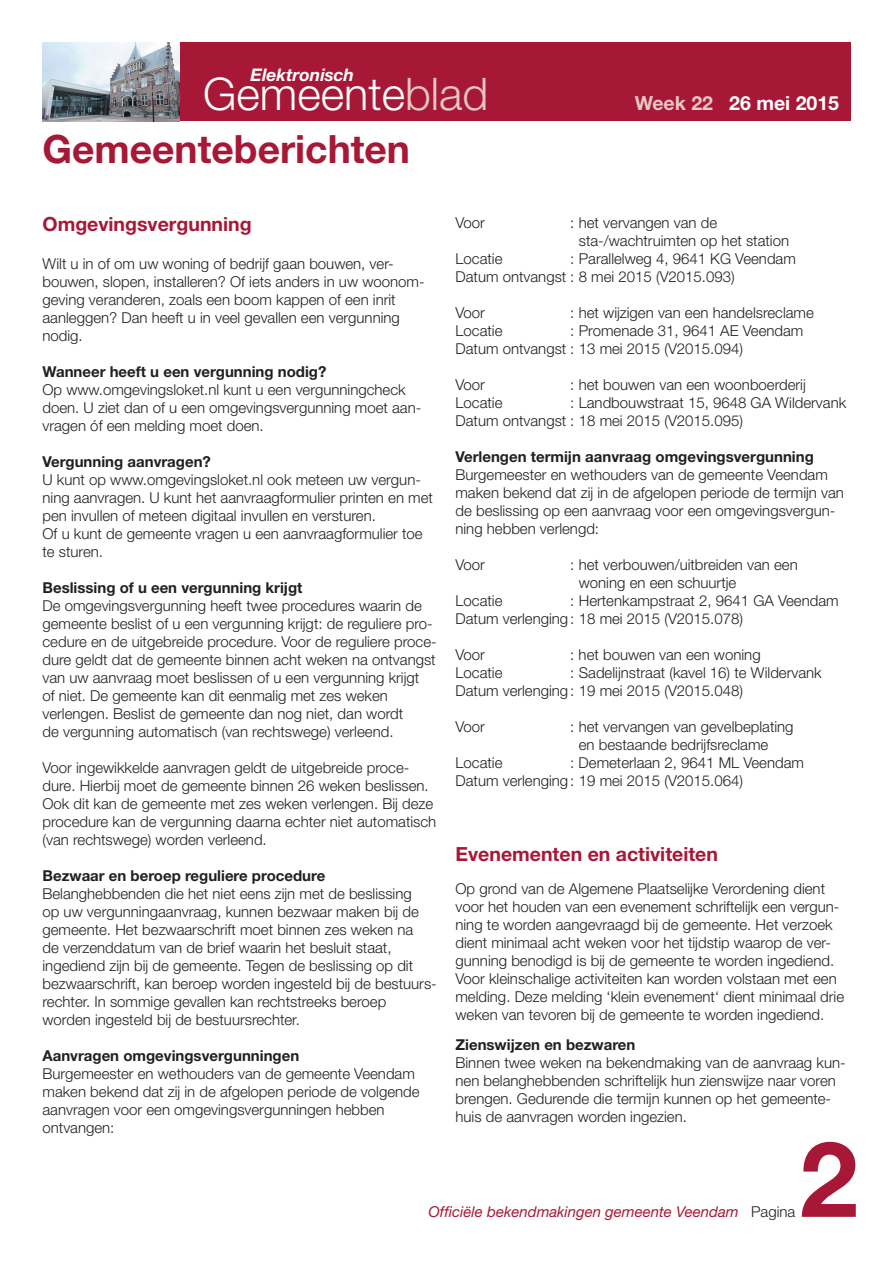
<style>
.page{position:relative;width:893px;height:1263px;background:#fff}
.page>*{position:absolute;margin:0;border:0;box-sizing:border-box;transform-origin:0 0}
.t1{font:700 105px "Helvetica Neue LT Std";color:#a61836}
.t2{font:300 45px "Helvetica Neue LT Std";color:#fff}
.t3{font:700 39px "Helvetica Neue LT Std";color:#a61836}
.t4{font:700 19.5px "Helvetica Neue LT Std";color:#a61836}
.t5{font:700 19.5px "Helvetica Neue LT Std";color:#fff}
.t6{font:italic 700 17.4px "Helvetica Neue LT Std";color:#fff}
.t7{font:300 15px/18px "Helvetica Neue LT Std";color:#231f20}
.t8{font:700 15px "Helvetica Neue LT Std";color:#231f20}
.t9{font:italic 15px "Helvetica Neue LT Std";color:#a61836}
.s1{color:#e9c7c3}
.s2{font-weight:300;font-style:normal;color:#231f20}
</style>
<div class="page">
<div style="left:43px;top:43px;width:807px;height:78px;background:#a61836"></div>
<img style="left:43px;top:43px;width:137px;height:78px">
<p class="t6" style="left:250px;top:68px;width:105px">Elektronisch</p>
<h2 class="t2" style="left:203px;top:78px;width:287px">Gemeente<span class="s1">blad</span></h2>
<h3 class="t3" style="left:43px;top:135px;width:369px">Gemeenteberichten</h3>
<h3 class="t5" style="left:635px;top:97px;width:206px"><span class="s1">Week 22</span> 26 mei 2015</h3>
<h3 class="t4" style="left:43px;top:217px;width:211px">Omgevingsvergunning</h3>
<p class="t7" style="left:43px;top:256px;width:384px">Wilt u in of om uw woning of bedrijf gaan bouwen, ver&shy;bouwen, slopen, installeren? Of iets anders in uw woonom&shy;geving veranderen, zoals een boom kappen of een inrit aanleggen? Dan heeft u in veel gevallen een vergunning nodig.</p>
<p class="t8" style="left:43px;top:366px;width:285px">Wanneer heeft u een vergunning nodig?</p>
<p class="t7" style="left:43px;top:382px;width:380px">Op www.omgevingsloket.nl kunt u een vergunningcheck doen. U ziet dan of u een omgevingsvergunning moet aan&shy;vragen óf een melding moet doen.</p>
<p class="t8" style="left:43px;top:456px;width:170px">Vergunning aanvragen?</p>
<p class="t7" style="left:43px;top:472px;width:392px">U kunt op www.omgevingsloket.nl ook meteen uw vergun&shy;ning aanvragen. U kunt het aanvraagformulier printen en met pen invullen of meteen digitaal invullen en versturen.<br>Of u kunt de gemeente vragen u een aanvraagformulier toe te sturen.</p>
<p class="t8" style="left:43px;top:582px;width:261px">Beslissing of u een vergunning krijgt</p>
<p class="t7" style="left:43px;top:598px;width:396px">De omgevingsvergunning heeft twee procedures waarin de gemeente beslist of u een vergunning krijgt: de reguliere pro&shy;cedure en de uitgebreide procedure. Voor de reguliere proce&shy;dure geldt dat de gemeente binnen acht weken na ontvangst van uw aanvraag moet beslissen of u een vergunning krijgt<br>of niet. De gemeente kan dit eenmalig met zes weken verlengen. Beslist de gemeente dan nog niet, dan wordt<br>de vergunning automatisch (van rechtswege) verleend.</p>
<p class="t7" style="left:43px;top:760px;width:395px">Voor ingewikkelde aanvragen geldt de uitgebreide proce&shy;dure. Hierbij moet de gemeente binnen 26 weken beslissen.<br>Ook dit kan de gemeente met zes weken verlengen. Bij deze procedure kan de vergunning daarna echter niet automatisch (van rechtswege) worden verleend.</p>
<p class="t8" style="left:43px;top:870px;width:284px">Bezwaar en beroep reguliere procedure</p>
<p class="t7" style="left:43px;top:886px;width:396px">Belanghebbenden die het niet eens zijn met de beslissing<br>op uw vergunningaanvraag, kunnen bezwaar maken bij de gemeente. Het bezwaarschrift moet binnen zes weken na<br>de verzenddatum van de brief waarin het besluit staat, ingediend zijn bij de gemeente. Tegen de beslissing op dit bezwaarschrift, kan beroep worden ingesteld bij de bestuurs&shy;rechter. In sommige gevallen kan rechtstreeks beroep worden ingesteld bij de bestuursrechter.</p>
<p class="t8" style="left:43px;top:1050px;width:258px">Aanvragen omgevingsvergunningen</p>
<p class="t7" style="left:43px;top:1066px;width:379px">Burgemeester en wethouders van de gemeente Veendam maken bekend dat zij in de afgelopen periode de volgende aanvragen voor een omgevingsvergunningen hebben ontvangen:</p>
<p class="t7" style="left:455px;top:215px;width:31px">Voor</p>
<p class="t7" style="left:579px;top:215px;width:212px;text-indent:-9px">: het vervangen van de sta-/wachtruimten op het station</p>
<p class="t7" style="left:455px;top:251px;width:48px">Locatie</p>
<p class="t7" style="left:455px;top:251px;width:342px;text-indent:115px">: Parallelweg 4, 9641 KG Veendam<br>Datum ontvangst : 8 mei 2015 (V2015.093)</p>
<p class="t7" style="left:455px;top:305px;width:31px">Voor</p>
<p class="t7" style="left:570px;top:305px;width:245px">: het wijzigen van een handelsreclame</p>
<p class="t7" style="left:455px;top:323px;width:48px">Locatie</p>
<p class="t7" style="left:455px;top:323px;width:349px;text-indent:115px">: Promenade 31, 9641 AE Veendam<br>Datum ontvangst : 13 mei 2015 (V2015.094)</p>
<p class="t7" style="left:455px;top:377px;width:31px">Voor</p>
<p class="t7" style="left:570px;top:377px;width:237px">: het bouwen van een woonboerderij</p>
<p class="t7" style="left:455px;top:395px;width:48px">Locatie</p>
<p class="t7" style="left:455px;top:395px;width:392px;text-indent:115px">: Landbouwstraat 15, 9648 GA Wildervank<br>Datum ontvangst : 18 mei 2015 (V2015.095)</p>
<p class="t8" style="left:455px;top:451px;width:360px">Verlengen termijn aanvraag omgevingsvergunning</p>
<p class="t7" style="left:455px;top:467px;width:390px">Burgemeester en wethouders van de gemeente Veendam maken bekend dat zij in de afgelopen periode de termijn van de beslissing op een aanvraag voor een omgevingsvergun&shy;ning hebben verlengd:</p>
<p class="t7" style="left:455px;top:557px;width:31px">Voor</p>
<p class="t7" style="left:579px;top:557px;width:220px;text-indent:-9px">: het verbouwen/uitbreiden van een woning en een schuurtje</p>
<p class="t7" style="left:455px;top:593px;width:48px">Locatie</p>
<p class="t7" style="left:455px;top:593px;width:385px;text-indent:115px">: Hertenkampstraat 2, 9641 GA Veendam<br>Datum verlenging: 18 mei 2015 (V2015.078)</p>
<p class="t7" style="left:455px;top:647px;width:31px">Voor</p>
<p class="t7" style="left:570px;top:647px;width:192px">: het bouwen van een woning</p>
<p class="t7" style="left:455px;top:665px;width:48px">Locatie</p>
<p class="t7" style="left:455px;top:665px;width:368px;text-indent:115px">: Sadelijnstraat (kavel 16) te Wildervank<br>Datum verlenging: 19 mei 2015 (V2015.048)</p>
<p class="t7" style="left:455px;top:719px;width:31px">Voor</p>
<p class="t7" style="left:579px;top:719px;width:216px;text-indent:-9px">: het vervangen van gevelbeplating en bestaande bedrijfsreclame</p>
<p class="t7" style="left:455px;top:755px;width:48px">Locatie</p>
<p class="t7" style="left:455px;top:755px;width:350px;text-indent:115px">: Demeterlaan 2, 9641 ML Veendam<br>Datum verlenging: 19 mei 2015 (V2015.064)</p>
<h3 class="t4" style="left:455px;top:847px;width:264px">Evenementen en activiteiten</h3>
<p class="t7" style="left:455px;top:881px;width:390px">Op grond van de Algemene Plaatselijke Verordening dient voor het houden van een evenement schriftelijk een vergun&shy;ning te worden aangevraagd bij de gemeente. Het verzoek dient minimaal acht weken voor het tijdstip waarop de ver&shy;gunning benodigd is bij de gemeente te worden ingediend.<br>Voor kleinschalige activiteiten kan worden volstaan met een melding. Deze melding ‘klein evenement‘ dient minimaal drie weken van tevoren bij de gemeente te worden ingediend.</p>
<p class="t8" style="left:455px;top:1039px;width:181px">Zienswijzen en bezwaren</p>
<p class="t7" style="left:455px;top:1055px;width:392px">Binnen twee weken na bekendmaking van de aanvraag kun&shy;nen belanghebbenden schriftelijk hun zienswijze naar voren brengen. Gedurende die termijn kunnen op het gemeente&shy;huis de aanvragen worden ingezien.</p>
<h1 class="t1" style="left:800px;top:1142px;width:60px">2</h1>
<p class="t9" style="left:429px;top:1206px;width:368px">Officiële bekendmakingen gemeente Veendam <span class="s2">Pagina</span></p>
</div>
